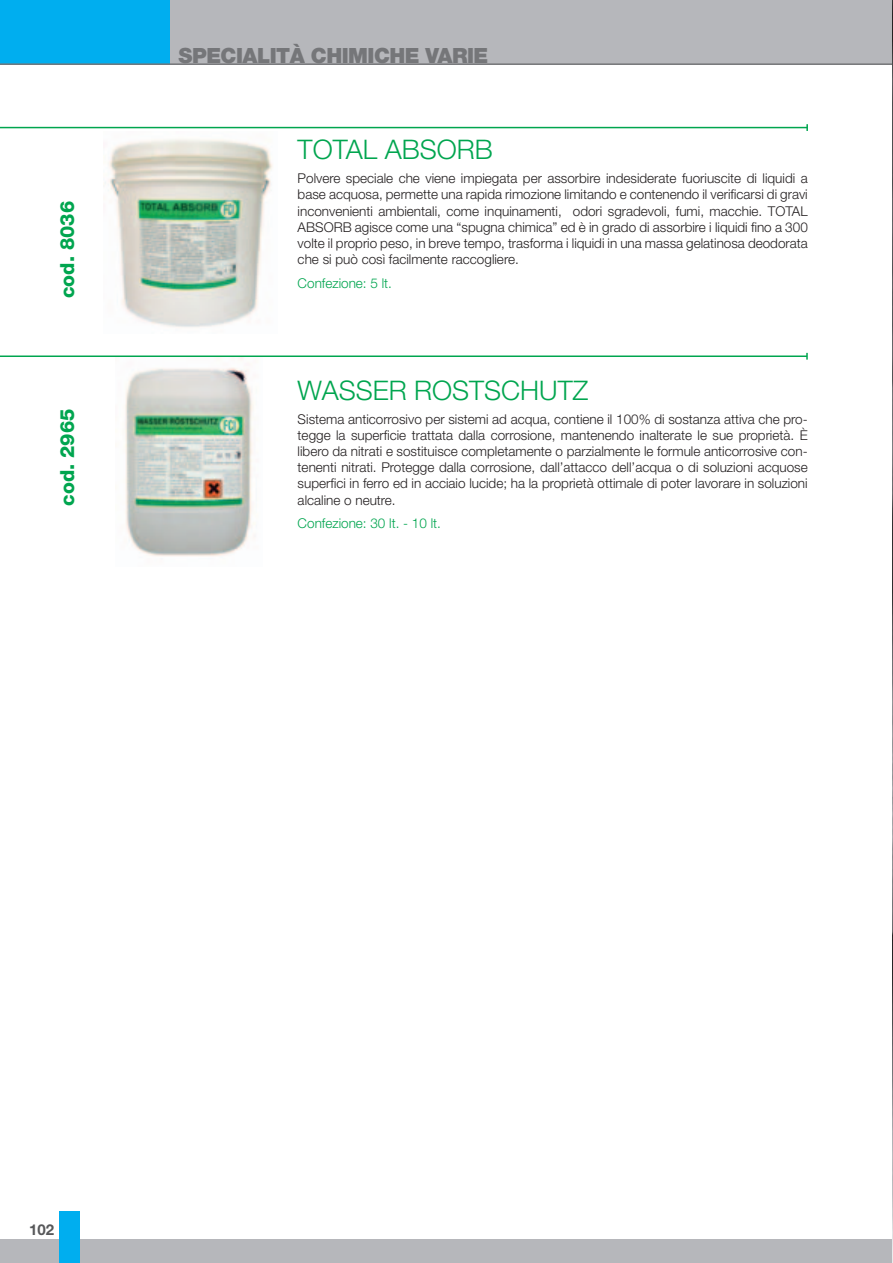
<style>
.page{position:relative;width:893px;height:1263px;background:#fff}
.page>*{position:absolute;margin:0;border:0;box-sizing:border-box;transform-origin:0 0}
.t1{font:300 27px "Helvetica Neue";color:#00a54f}
.t2{font:900 21px "Helvetica Neue";letter-spacing:-.025em;color:#757679}
.t3{font:800 19.5px "Helvetica Neue";color:#00a54f}
.t4{font:700 15px "Helvetica Neue";color:#57585a}
.t5{font:300 13.5px/16.2px "Helvetica Neue";color:#231f20;text-align:justify}
.t6{font:300 13.5px "Helvetica Neue";color:#00a54f}
</style>
<div class="page">
<div style="left:0;top:1239px;width:893px;height:24px;background:#b6b7bb"></div>
<div style="left:59px;top:1211px;width:21px;height:52px;background:#00aeef"></div>
<div style="left:164px;top:0;width:729px;height:64px;background:#b6b7bb"></div>
<div style="left:0;top:0;width:170px;height:64px;background:#00aeef"></div>
<hr style="left:0;top:63px;width:893px;height:2px;background:#757679">
<img style="left:125px;top:357px;width:129px;height:200px">
<img style="left:105px;top:139px;width:168px;height:189px">
<hr style="left:0;top:127px;width:807px;height:1px;background:#00a54f">
<svg style="left:806px;top:124px;width:2px;height:7px"></svg>
<hr style="left:0;top:355px;width:807px;height:2px;background:#00a54f">
<svg style="left:806px;top:353px;width:2px;height:7px"></svg>
<img style="left:892px;top:0;width:1px;height:1263px">
<p class="t3" style="left:56px;top:298px;width:99px;rotate:-90deg">cod. 8036</p>
<p class="t3" style="left:56px;top:506px;width:99px;rotate:-90deg">cod. 2965</p>
<p class="t2" style="left:179px;top:43px;width:311px">SPECIALITÀ CHIMICHE VARIE</p>
<p class="t1" style="left:298px;top:133px;width:197px">TOTAL ABSORB</p>
<p class="t5" style="left:298px;top:170px;width:512px">Polvere speciale che viene impiegata per assorbire indesiderate fuoriuscite di liquidi a base acquosa, permette una rapida rimozione limitando e contenendo il verificarsi di gravi inconvenienti ambientali, come inquinamenti, odori sgradevoli, fumi, macchie. TOTAL ABSORB agisce come una “spugna chimica” ed è in grado di assorbire i liquidi fino a 300 volte il proprio peso, in breve tempo, trasforma i liquidi in una massa gelatinosa deodorata che si può così facilmente raccogliere.</p>
<p class="t6" style="left:298px;top:275px;width:96px">Confezione: 5 lt.</p>
<p class="t1" style="left:298px;top:374px;width:292px">WASSER ROSTSCHUTZ</p>
<p class="t5" style="left:298px;top:410px;width:512px">Sistema anticorrosivo per sistemi ad acqua, contiene il 100% di sostanza attiva che pro&shy;tegge la superficie trattata dalla corrosione, mantenendo inalterate le sue proprietà. È libero da nitrati e sostituisce completamente o parzialmente le formule anticorrosive con&shy;tenenti nitrati. Protegge dalla corrosione, dall’attacco dell’acqua o di soluzioni acquose superfici in ferro ed in acciaio lucide; ha la proprietà ottimale di poter lavorare in soluzioni alcaline o neutre.</p>
<p class="t6" style="left:298px;top:515px;width:145px">Confezione: 30 lt. - 10 lt.</p>
<p class="t4" style="left:29px;top:1220px;width:27px">102</p>
</div>
